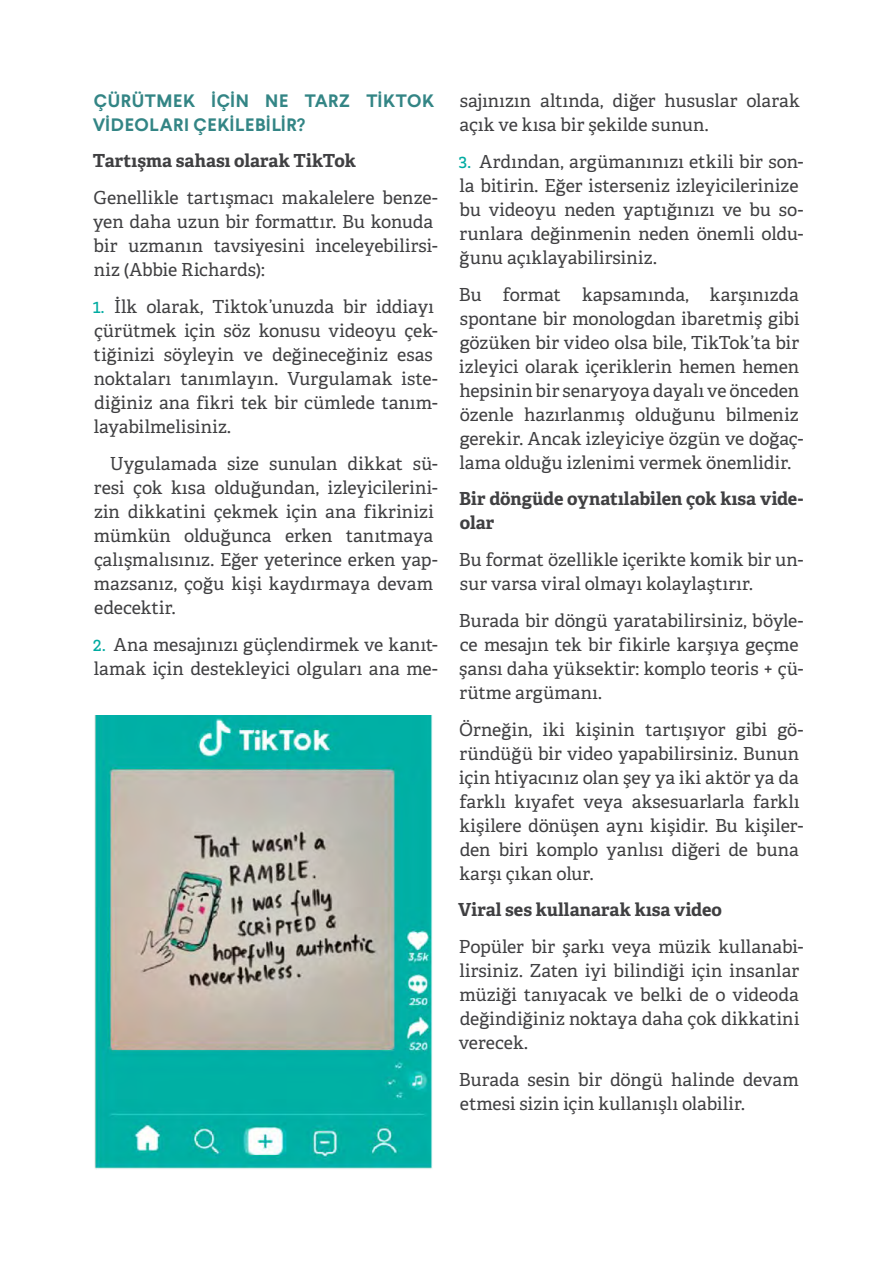
<style>
.page{position:relative;width:893px;height:1263px;background:#fff}
.page>*{position:absolute;margin:0;border:0;box-sizing:border-box;transform-origin:0 0}
.t1{font:18px/24px "Adelle";color:#404042}
.t2{font:700 18px/24px "Adelle";color:#404042}
.t3{font:700 18px/24px "Larsseit";letter-spacing:.035em;color:#338585}
.s1{font-family:"Brix Slab";font-weight:500;font-size:16.5px;color:#00aba1}
</style>
<div class="page">
<img style="left:94px;top:715px;width:338px;height:454px">
<p class="t3" style="left:93px;top:88px;width:343px">ÇÜRÜTMEK IÇIN NE TARZ TIKTOK<br>VIDEOLARI ÇEKILEBILIR?</p>
<p class="t2" style="left:93px;top:149px;width:264px">Tartışma sahası olarak TikTok</p>
<p class="t1" style="left:93px;top:186px;width:346px">Genellikle tartışmacı makalelere benze&shy;yen daha uzun bir formattır. Bu konuda bir uzmanın tavsiyesini inceleyebilirsi&shy;niz (Abbie Richards):</p>
<p class="t1" style="left:93px;top:295px;width:347px"><span class="s1">1.</span> İlk olarak, Tiktok’unuzda bir iddiayı çürütmek için söz konusu videoyu çek&shy;tiğinizi söyleyin ve değineceğiniz esas noktaları tanımlayın. Vurgulamak iste&shy;diğiniz ana fikri tek bir cümlede tanım&shy;layabilmelisiniz.</p>
<p class="t1" style="left:94px;top:452px;width:345px;text-indent:16px">Uygulamada size sunulan dikkat sü&shy;resi çok kısa olduğundan, izleyicilerini&shy;zin dikkatini çekmek için ana fikrinizi mümkün olduğunca erken tanıtmaya çalışmalısınız. Eğer yeterince erken yap&shy;mazsanız, çoğu kişi kaydırmaya devam edecektir.</p>
<p class="t1" style="left:93px;top:632px;width:346px"><span class="s1">2.</span> Ana mesajınızı güçlendirmek ve kanıt&shy;lamak için destekleyici olguları ana me-</p>
<p class="t1" style="left:460px;top:89px;width:342px">sajınızın altında, diğer hususlar olarak açık ve kısa bir şekilde sunun.</p>
<p class="t1" style="left:458px;top:150px;width:346px"><span class="s1">3.</span> Ardından, argümanınızı etkili bir son&shy;la bitirin. Eğer isterseniz izleyicilerinize bu videoyu neden yaptığınızı ve bu so&shy;runlara değinmenin neden önemli oldu&shy;ğunu açıklayabilirsiniz.</p>
<p class="t1" style="left:459px;top:283px;width:346px">Bu format kapsamında, karşınızda spontane bir monologdan ibaretmiş gibi gözüken bir video olsa bile, TikTok’ta bir izleyici olarak içeriklerin hemen hemen hepsinin bir senaryoya dayalı ve önceden özenle hazırlanmış olduğunu bilmeniz gerekir. Ancak izleyiciye özgün ve doğaç&shy;lama olduğu izlenimi vermek önemlidir.</p>
<p class="t2" style="left:459px;top:487px;width:346px">Bir döngüde oynatılabilen çok kısa vide&shy;olar</p>
<p class="t1" style="left:459px;top:548px;width:346px">Bu format özellikle içerikte komik bir un&shy;sur varsa viral olmayı kolaylaştırır.</p>
<p class="t1" style="left:459px;top:609px;width:346px">Burada bir döngü yaratabilirsiniz, böyle&shy;ce mesajın tek bir fikirle karşıya geçme şansı daha yüksektir: komplo teoris + çü&shy;rütme argümanı.</p>
<p class="t1" style="left:459px;top:717px;width:346px">Örneğin, iki kişinin tartışıyor gibi gö&shy;ründüğü bir video yapabilirsiniz. Bunun için htiyacınız olan şey ya iki aktör ya da farklı kıyafet veya aksesuarlarla farklı kişilere dönüşen aynı kişidir. Bu kişiler&shy;den biri komplo yanlısı diğeri de buna karşı çıkan olur.</p>
<p class="t2" style="left:458px;top:898px;width:265px">Viral ses kullanarak kısa video</p>
<p class="t1" style="left:459px;top:935px;width:346px">Popüler bir şarkı veya müzik kullanabi&shy;lirsiniz. Zaten iyi bilindiği için insanlar müziği tanıyacak ve belki de o videoda değindiğiniz noktaya daha çok dikkatini verecek.</p>
<p class="t1" style="left:459px;top:1068px;width:342px">Burada sesin bir döngü halinde devam etmesi sizin için kullanışlı olabilir.</p>
</div>
